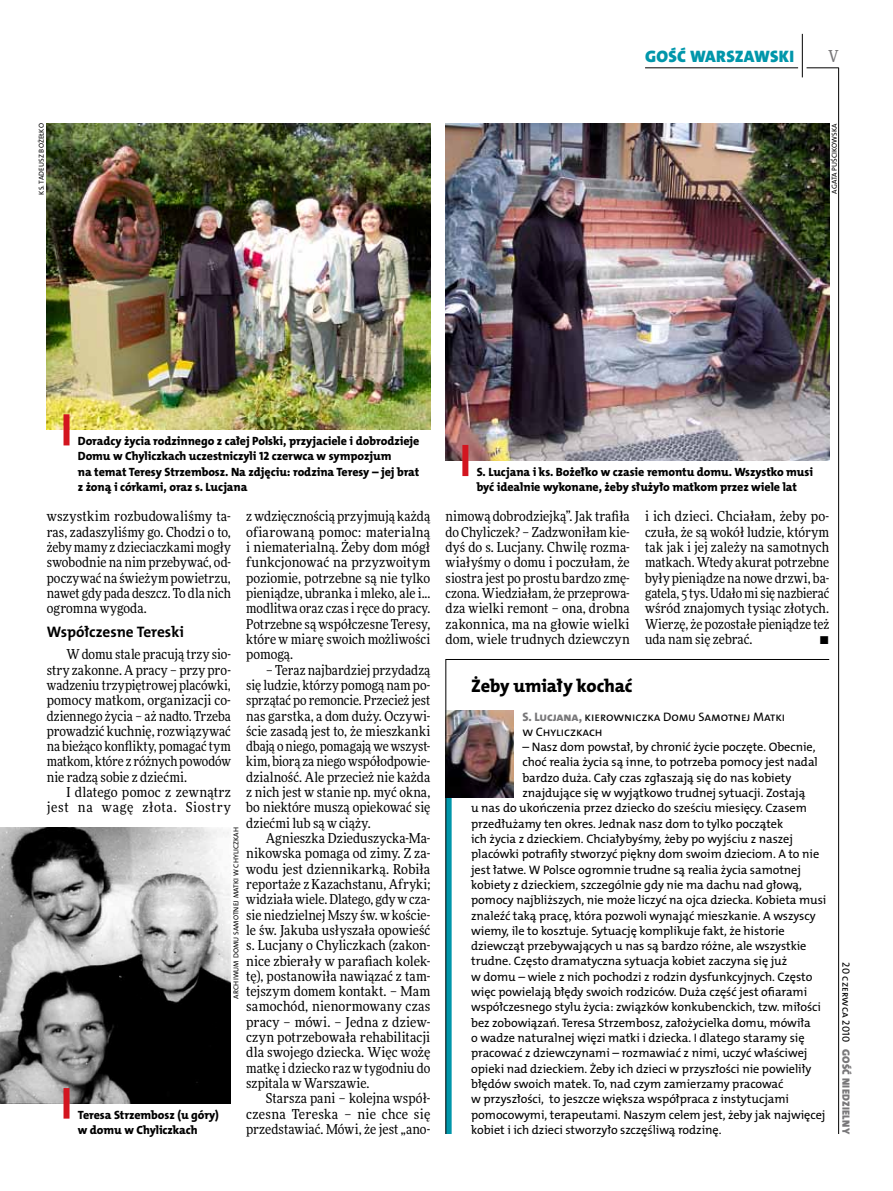
<style>
.page{position:relative;width:893px;height:1191px;background:#fff}
.page>*{position:absolute;margin:0;border:0;box-sizing:border-box;transform-origin:0 0}
.t1{font:18.3px "The Mix HP8 Ex Bld";letter-spacing:-.005em;color:#000}
.t2{font:16.65px "The Mix HP9 Blk";letter-spacing:.02em;color:#0096aa}
.t3{font:500 16.5px "Freeday Narrow";color:#787779;scale:.9 1}
.t4{font:15.3px "The Mix HP7 Bld";letter-spacing:-.035em;color:#000}
.t5{font:13.65px/15.3px "Freeday Narrow News";letter-spacing:.005em;color:#000;text-align:justify}
.t6{font:13.65px/15.3px "Freeday Narrow News";letter-spacing:.035em;color:#000;text-align:right}
.t7{font:12.3px/15.3px "The Mix HP5 Plain";letter-spacing:-.005em;color:#000}
.t8{font:12px/15.3px "The Mix HP8 Ex Bld";letter-spacing:-.005em;color:#000}
.t9{font:10.5px "The Mix HP9 Blk";letter-spacing:.025em;color:#787779}
.t10{font:10.5px "The Mix HP5 Plain";color:#000}
.t11{font:7.2px "The Mix HP5 Plain";letter-spacing:.015em;color:#000}
.s1{font-family:"The Mix HP8 Ex Bld";color:#787779}
</style>
<div class="page">
<hr style="left:806px;top:68px;width:33px;height:1px;background:#000">
<hr style="left:645px;top:68px;width:153px;height:1px;background:#000">
<hr style="left:838px;top:68px;width:1px;height:1066px;background:#000">
<hr style="left:802px;top:34px;width:1px;height:43px;background:#000">
<svg style="left:445px;top:659px;width:385px;height:475px"></svg>
<img style="left:446px;top:123px;width:383px;height:337px">
<div style="left:462px;top:445px;width:6px;height:31px;background:#d3151f"></div>
<img style="left:47px;top:123px;width:383px;height:306px">
<div style="left:64px;top:414px;width:6px;height:31px;background:#d3151f"></div>
<img style="left:0;top:827px;width:231px;height:276px">
<div style="left:64px;top:1088px;width:6px;height:30px;background:#d3151f"></div>
<p class="t11" style="left:37px;top:194px;width:73px;rotate:-90deg">ks. tadeusz bożełko</p>
<p class="t2" style="left:645px;top:46px;width:150px">GOŚĆ WARSZAWSKI</p>
<p class="t3" style="left:828px;top:46px;width:13px">V</p>
<p class="t11" style="left:830px;top:194px;width:72px;rotate:-90deg">agata puścikowska</p>
<p class="t8" style="left:78px;top:433px;width:343px">Doradcy życia rodzinnego z całej Polski, przyjaciele i dobrodzieje Domu w Chyliczkach uczestniczyli 12 czerwca w sympozjum<br>na temat Teresy Strzembosz. Na zdjęciu: rodzina Teresy – jej brat z żoną i córkami, oraz s. Lucjana</p>
<p class="t5" style="left:47px;top:509px;width:186px">wszystkim rozbudowaliśmy ta&shy;ras, zadaszyliśmy go. Chodzi o to, żeby mamy z dzieciaczkami mogły swobodnie na nim przebywać, od&shy;poczywać na świeżym powietrzu, nawet gdy pada deszcz. To dla nich ogromna wygoda.</p>
<p class="t4" style="left:47px;top:622px;width:139px">Współczesne Tereski</p>
<p class="t5" style="left:47px;top:646px;width:186px;text-indent:20px">W domu stale pracują trzy sio&shy;stry zakonne. A pracy – przy pro&shy;wadzeniu trzypiętrowej placówki, pomocy matkom, organizacji co&shy;dziennego życia – aż nadto. Trzeba prowadzić kuchnię, rozwiązywać na bieżąco konflikty, pomagać tym matkom, które z różnych powodów nie radzą sobie z dziećmi.</p>
<p class="t6" style="left:47px;top:784px;width:186px">I dlatego pomoc z zewnątrz jest na wagę złota. Siostry</p>
<p class="t5" style="left:246px;top:509px;width:186px">z wdzięcznością przyjmują każdą ofiarowaną pomoc: materialną i niematerialną. Żeby dom mógł funkcjonować na przyzwoitym poziomie, potrzebne są nie tylko pieniądze, ubranka i mleko, ale i... modlitwa oraz czas i ręce do pracy.<br>Potrzebne są współczesne Teresy, które w miarę swoich możliwości pomogą.</p>
<p class="t5" style="left:246px;top:662px;width:186px;text-indent:20px">– Teraz najbardziej przydadzą się ludzie, którzy pomogą nam po&shy;sprzątać po remoncie. Przecież jest nas garstka, a dom duży. Oczywi&shy;ście zasadą jest to, że mieszkanki dbają o niego, pomagają we wszyst&shy;kim, biorą za niego współodpowie&shy;dzialność. Ale przecież nie każda z nich jest w stanie np. myć okna, bo niektóre muszą opiekować się dziećmi lub są w ciąży.</p>
<p class="t5" style="left:246px;top:830px;width:186px;text-indent:20px">Agnieszka Dzieduszycka-Ma&shy;nikowska pomaga od zimy. Z za&shy;wodu jest dziennikarką. Robiła reportaże z Kazachstanu, Afryki; widziała wiele. Dlatego, gdy w cza&shy;sie niedzielnej Mszy św. w koście&shy;le św. Jakuba usłyszała opowieść s. Lucjany o Chyliczkach (zakon&shy;nice zbierały w parafiach kolek&shy;tę), postanowiła nawiązać z tam&shy;tejszym domem kontakt. – Mam samochód, nienormowany czas pracy – mówi. – Jedna z dziew&shy;czyn potrzebowała rehabilitacji dla swojego dziecka. Więc wożę matkę i dziecko raz w tygodniu do szpitala w Warszawie.</p>
<p class="t5" style="left:246px;top:1090px;width:186px;text-indent:20px">Starsza pani – kolejna współ&shy;czesna Tereska – nie chce się przedstawiać. Mówi, że jest „ano-</p>
<p class="t11" style="left:232px;top:998px;width:173px;rotate:-90deg">Archiwum domu samotnej matki w chyliczkah</p>
<p class="t8" style="left:78px;top:1107px;width:143px">Teresa Strzembosz (u góry) w domu w Chyliczkach</p>
<p class="t8" style="left:477px;top:464px;width:338px">S. Lucjana i ks. Bożełko w czasie remontu domu. Wszystko musi być idealnie wykonane, żeby służyło matkom przez wiele lat</p>
<p class="t5" style="left:446px;top:509px;width:186px">nimową dobrodziejką”. Jak trafiła do Chyliczek? – Zadzwoniłam kie&shy;dyś do s. Lucjany. Chwilę rozma&shy;wiałyśmy o domu i poczułam, że siostra jest po prostu bardzo zmę&shy;czona. Wiedziałam, że przeprowa&shy;dza wielki remont – ona, drobna zakonnica, ma na głowie wielki dom, wiele trudnych dziewczyn</p>
<p class="t5" style="left:645px;top:509px;width:186px">i ich dzieci. Chciałam, żeby po&shy;czuła, że są wokół ludzie, którym tak jak i jej zależy na samotnych matkach. Wtedy akurat potrzebne były pieniądze na nowe drzwi, ba&shy;gatela, 5 tys. Udało mi się nazbierać wśród znajomych tysiąc złotych.<br>Wierzę, że pozostałe pieniądze też uda nam się zebrać.</p>
<p class="t5" style="left:819px;top:631px;width:11px">•</p>
<h1 class="t1" style="left:471px;top:674px;width:163px">Żeby umiały kochać</h1>
<p class="t7" style="left:522px;top:709px;width:264px"><span class="s1">S. Lucjana,</span> kierowniczka Domu Samotnej Matki w Chyliczkach</p>
<p class="t7" style="left:522px;top:739px;width:295px">– N asz dom powstał, by chronić życie poczęte. Obecnie,</p>
<p class="t7" style="left:522px;top:754px;width:297px">choć realia życia są inne, to potrzeba pomocy jest nadal</p>
<p class="t7" style="left:522px;top:770px;width:270px">bardzo duża. Cały czas zgłaszają się do nas kobiety</p>
<p class="t7" style="left:522px;top:785px;width:284px">znajdujące się w wyjątkowo trudnej sytuacji. Zostają</p>
<p class="t7" style="left:471px;top:800px;width:337px">u nas do ukończenia przez dziecko do sześciu miesięcy. Czasem</p>
<p class="t7" style="left:471px;top:816px;width:314px">przedłużamy ten okres. Jednak nasz dom to tylko początek</p>
<p class="t7" style="left:471px;top:831px;width:324px">ich życia z dzieckiem. Chciałybyśmy, żeby po wyjściu z naszej</p>
<p class="t7" style="left:471px;top:846px;width:350px">placówki potrafiły stworzyć piękny dom swoim dzieciom. A to nie</p>
<p class="t7" style="left:471px;top:862px;width:332px">jest łatwe. W Polsce ogromnie trudne są realia życia samotnej</p>
<p class="t7" style="left:471px;top:877px;width:332px">kobiety z dzieckiem, szczególnie gdy nie ma dachu nad głową,</p>
<p class="t7" style="left:471px;top:892px;width:357px">pomocy najbliższych, nie może liczyć na ojca dziecka. Kobieta musi</p>
<p class="t7" style="left:471px;top:907px;width:346px">znaleźć taką pracę, która pozwoli wynająć mieszkanie. A wszyscy</p>
<p class="t7" style="left:471px;top:923px;width:315px">wiemy, ile to kosztuje. Sytuację komplikuje fakt, że historie</p>
<p class="t7" style="left:471px;top:938px;width:337px">dziewcząt przebywających u nas są bardzo różne, ale wszystkie</p>
<p class="t7" style="left:471px;top:953px;width:318px">trudne. Często dramatyczna sytuacja kobiet zaczyna się już</p>
<p class="t7" style="left:471px;top:969px;width:343px">w domu – wiele z nich pochodzi z rodzin dysfunkcyjnych. Często</p>
<p class="t7" style="left:471px;top:984px;width:338px">więc powielają błędy swoich rodziców. Duża część jest ofiarami</p>
<p class="t7" style="left:471px;top:999px;width:351px">współczesnego stylu życia: związków konkubenckich, tzw. miłości</p>
<p class="t7" style="left:471px;top:1015px;width:341px">bez zobowiązań. Teresa Strzembosz, założycielka domu, mówiła</p>
<p class="t7" style="left:471px;top:1030px;width:335px">o wadze naturalnej więzi matki i dziecka. I dlatego staramy się</p>
<p class="t7" style="left:471px;top:1045px;width:338px">pracować z dziewczynami – rozmawiać z nimi, uczyć właściwej</p>
<p class="t7" style="left:471px;top:1061px;width:342px">opieki nad dzieckiem. Żeby ich dzieci w przyszłości nie powieliły</p>
<p class="t7" style="left:471px;top:1076px;width:314px">błędów swoich matek. To, nad czym zamierzamy pracować</p>
<p class="t7" style="left:471px;top:1091px;width:319px">w przyszłości, to jeszcze większa współpraca z instytucjami</p>
<p class="t7" style="left:471px;top:1106px;width:356px">pomocowymi, terapeutami. N aszym celem jest, żeby jak najwięcej</p>
<p class="t7" style="left:471px;top:1122px;width:252px">kobiet i ich dzieci stworzyło szczęśliwą rodzinę.</p>
<p class="t10" style="left:853px;top:962px;width:81px;rotate:90deg">20 czerwca 2010</p>
<p class="t9" style="left:853px;top:1049px;width:86px;rotate:90deg">GOŚĆ NIEDZIELNY</p>
</div>
